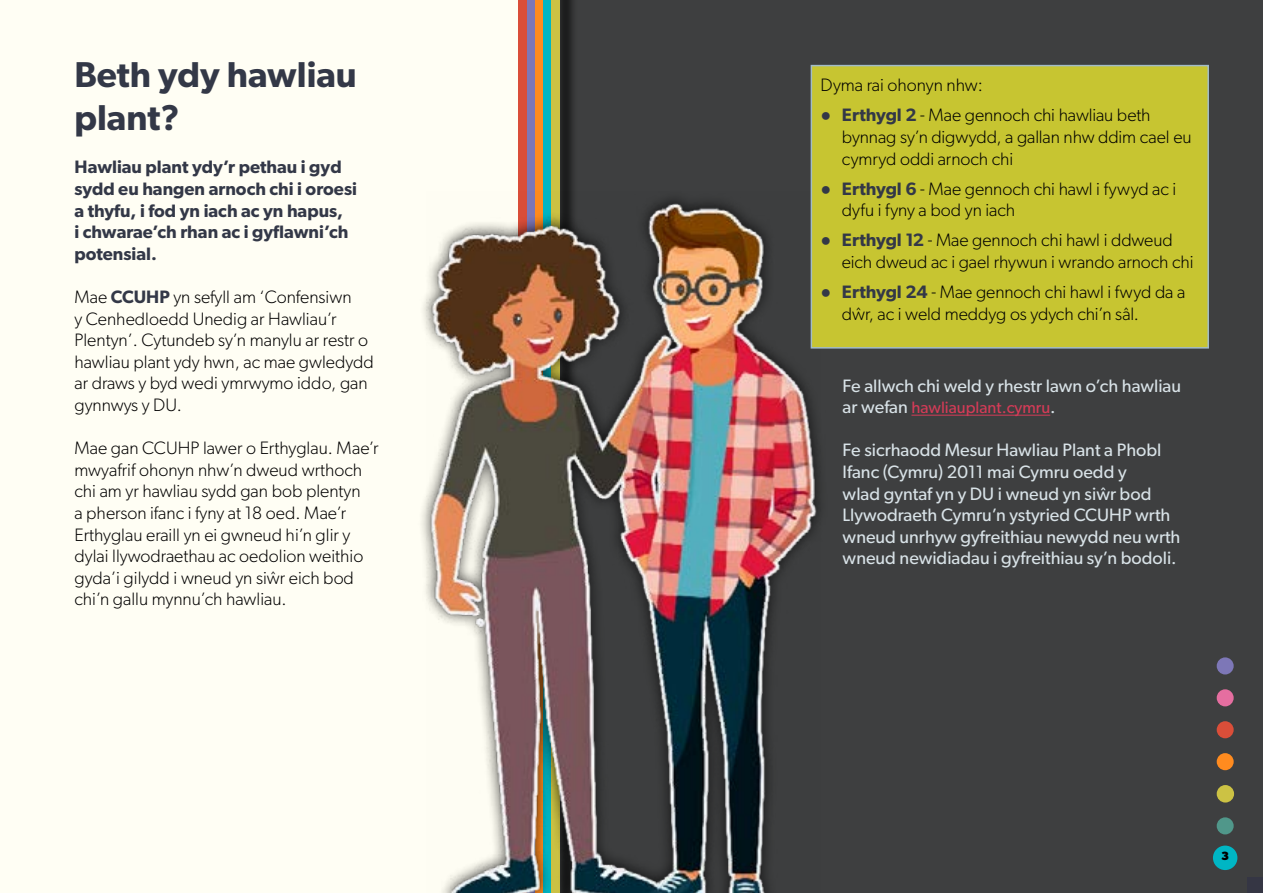
<style>
.page{position:relative;width:1263px;height:893px;background:#fff}
.page>*{position:absolute;margin:0;border:0;box-sizing:border-box;transform-origin:0 0}
.t1{font:600 36px/43.2px "Gibson";color:#333847}
.t2{font:300 18px/21.6px "Gibson";color:#000}
.t3{font:18px/21.6px "Gibson";color:#d8e2e7}
.t4{font:600 18px/21.6px "Gibson";color:#333847}
.t5{font:16.5px "Gibson";color:#d43b57}
.t6{font:700 12px "Gibson";color:#000}
.s1{font-weight:600;color:#333847}
.s2{font-family:"Arial";font-weight:700;color:#333847}
.s3{font-size:18px;color:#d8e2e7}
</style>
<div class="page">
<div style="left:542px;top:0;width:721px;height:893px;background:#3e3f40"></div>
<div style="left:0;top:0;width:544px;height:893px;background:#fffef4"></div>
<hr style="left:911px;top:415px;width:139px;height:1px;background:#d43b57">
<div style="left:527px;top:0;width:8px;height:893px;background:#7d77b7"></div>
<div style="left:535px;top:0;width:9px;height:893px;background:#ff8b1f"></div>
<div style="left:543px;top:0;width:9px;height:893px;background:#00b6c4"></div>
<div style="left:554px;top:0;width:24px;height:893px;background:#000;opacity:.75"></div>
<div style="left:551px;top:0;width:9px;height:893px;background:#ccc244"></div>
<div style="left:519px;top:0;width:8px;height:893px;background:#da4e39"></div>
<div style="left:418px;top:189px;width:411px;height:704px;background:#000;opacity:.75"></div>
<img style="left:427px;top:191px;width:394px;height:702px">
<div style="left:1217px;top:657px;width:17px;height:17px;background:#7d77b7;border-radius:50%"></div>
<div style="left:1217px;top:689px;width:17px;height:17px;background:#e56ea0;border-radius:50%"></div>
<div style="left:1217px;top:785px;width:17px;height:17px;background:#ccc244;border-radius:50%"></div>
<div style="left:1217px;top:721px;width:17px;height:17px;background:#da4e39;border-radius:50%"></div>
<div style="left:1217px;top:817px;width:17px;height:17px;background:#50978a;border-radius:50%"></div>
<div style="left:1217px;top:753px;width:17px;height:17px;background:#ff8b1f;border-radius:50%"></div>
<div style="left:1213px;top:846px;width:24px;height:24px;background:#00b6c4;border-radius:50%"></div>
<div style="left:1247px;top:877px;width:16px;height:16px;background:#353644"></div>
<div style="left:811px;top:66px;width:397px;height:282px;background:#c7c531"></div>
<div style="left:811px;top:65px;width:398px;height:284px;border:2px solid #a2bcc7"></div>
<h1 class="t1" style="left:74px;top:52px;width:284px">Beth ydy hawliau plant?</h1>
<p class="t4" style="left:74px;top:156px;width:284px">Hawliau plant ydy’r pethau i gyd sydd eu hangen arnoch chi i oroesi a thyfu, i fod yn iach ac yn hapus,<br>i chwarae’ch rhan ac i gyflawni’ch potensial.</p>
<p class="t2" style="left:74px;top:286px;width:301px">Mae <span class="s1">CCUHP</span> yn sefyll am ‘Confensiwn<br>y Cenhedloedd Unedig ar Hawliau’r<br>Plentyn’. Cytundeb sy’n manylu ar restr o hawliau plant ydy hwn, ac mae gwledydd ar draws y byd wedi ymrwymo iddo, gan gynnwys y DU.</p>
<p class="t2" style="left:74px;top:437px;width:306px">Mae gan CCUHP lawer o Erthyglau. Mae’r mwyafrif ohonyn nhw’n dweud wrthoch chi am yr hawliau sydd gan bob plentyn<br>a pherson ifanc i fyny at 18 oed. Mae’r Erthyglau eraill yn ei gwneud hi’n glir y dylai llywodraethau ac oedolion weithio gyda’i gilydd i wneud yn siŵr eich bod chi’n gallu mynnu’ch hawliau.</p>
<p class="t2" style="left:821px;top:74px;width:164px">Dyma rai ohonyn nhw:</p>
<p class="t2" style="left:842px;top:104px;width:351px;text-indent:-21px"><span class="s2">●</span> <span class="s1">Erthygl 2</span> - Mae gennoch chi hawliau beth bynnag sy’n digwydd, a gallan nhw ddim cael eu cymryd oddi arnoch chi</p>
<p class="t2" style="left:842px;top:178px;width:336px;text-indent:-21px"><span class="s2">●</span> <span class="s1">Erthygl 6</span> - Mae gennoch chi hawl i fywyd ac i dyfu i fyny a bod yn iach</p>
<p class="t2" style="left:842px;top:229px;width:353px;text-indent:-21px"><span class="s2">●</span> <span class="s1">Erthygl 12</span> - Mae gennoch chi hawl i ddweud eich dweud ac i gael rhywun i wrando arnoch chi</p>
<p class="t2" style="left:842px;top:281px;width:345px;text-indent:-21px"><span class="s2">●</span> <span class="s1">Erthygl 24</span> - Mae gennoch chi hawl i fwyd da a dŵr, ac i weld meddyg os ydych chi’n sâl.</p>
<p class="t3" style="left:843px;top:374px;width:340px">Fe allwch chi weld y rhestr lawn o’ch hawliau</p>
<p class="t5" style="left:843px;top:397px;width:214px"><span class="s3">ar wefan</span> hawliauplant.cymru<span class="s3">.</span></p>
<p class="t3" style="left:843px;top:439px;width:339px">Fe sicrhaodd Mesur Hawliau Plant a Phobl Ifanc (Cymru) 2011 mai Cymru oedd y<br>wlad gyntaf yn y DU i wneud yn siŵr bod Llywodraeth Cymru’n ystyried CCUHP wrth wneud unrhyw gyfreithiau newydd neu wrth wneud newidiadau i gyfreithiau sy’n bodoli.</p>
<p class="t6" style="left:1221px;top:849px;width:9px">3</p>
</div>
